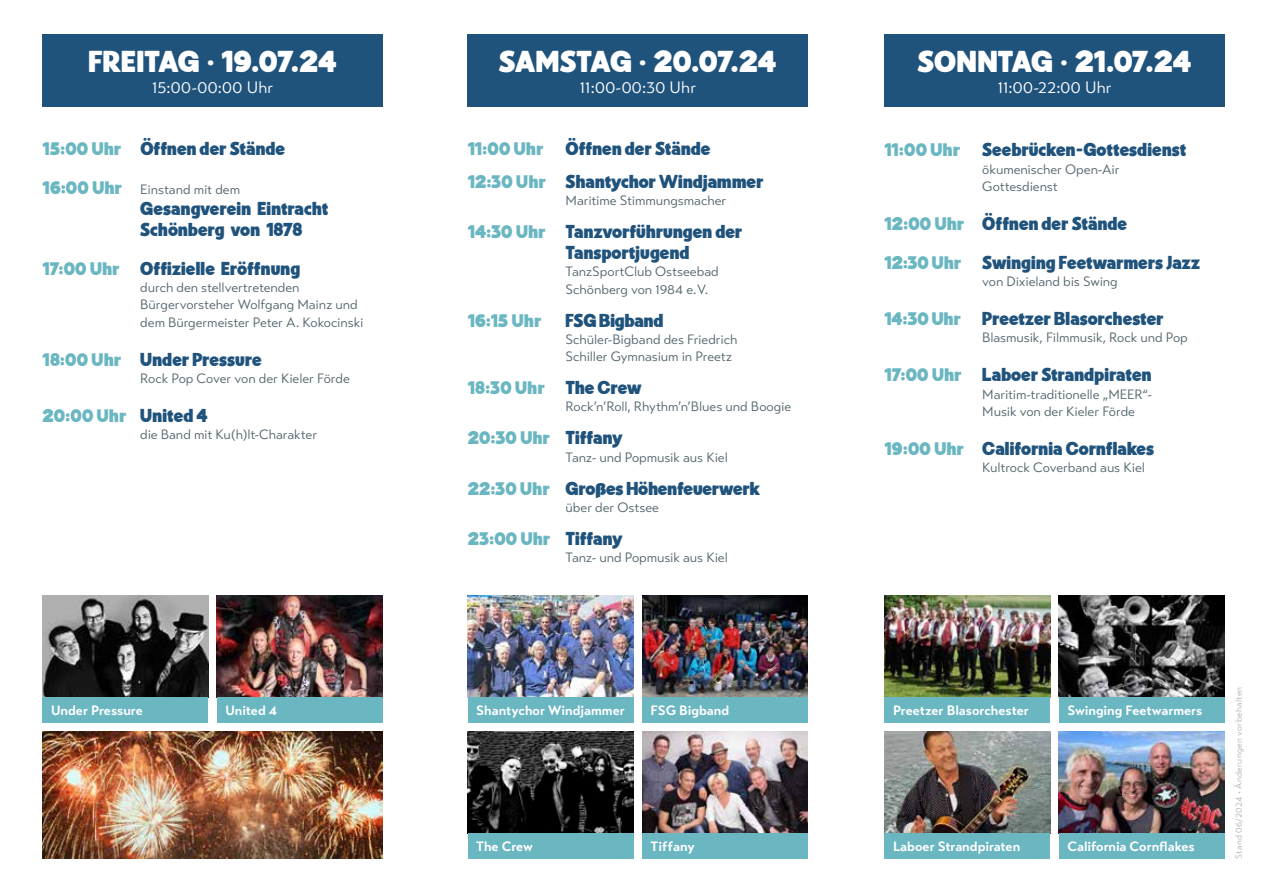
<style>
.page{position:relative;width:1263px;height:893px;background:#fff}
.page>*{position:absolute;margin:0;border:0;box-sizing:border-box;transform-origin:0 0}
.t1{font:29.1px "Kilimanjaro Sans Round 4";color:#fff}
.t2{font:18px/21px "Kilimanjaro Sans Round 1";letter-spacing:.005em;color:#20537c}
.t3{font:18px "Kilimanjaro Sans Round 4";letter-spacing:-.005em;color:#20537c}
.t4{font:17.4px "Kilimanjaro Sans Round 4";letter-spacing:.025em;color:#6ab6c1}
.t5{font:16.5px "Transat Text Standard";letter-spacing:.01em;color:#fff}
.t6{font:13.5px/17.2px "Transat Text Standard";letter-spacing:-.005em;color:#52646d}
.t7{font:700 13.5px "Transat Text";letter-spacing:-.005em;color:#fff}
.t8{font:9px "Transat Text Standard";letter-spacing:.03em;color:#b3b2b2}
.s1{font-family:"Kilimanjaro Sans Round 4";font-size:17.4px;color:#6ab6c1}
.s2{font-family:"Kilimanjaro Sans Round 1";font-size:18px;color:#20537c}
.s3{font-size:17.4px;color:#6ab6c1}
.s4{font-family:"Interstate";font-weight:900;font-size:16.5px}
</style>
<div class="page">
<img style="left:43px;top:731px;width:340px;height:128px">
<img style="left:468px;top:731px;width:166px;height:102px">
<img style="left:43px;top:595px;width:165px;height:102px">
<img style="left:884px;top:731px;width:166px;height:102px">
<img style="left:468px;top:595px;width:166px;height:102px">
<img style="left:1059px;top:595px;width:166px;height:102px">
<img style="left:642px;top:731px;width:166px;height:102px">
<img style="left:217px;top:595px;width:166px;height:102px">
<img style="left:1059px;top:731px;width:166px;height:102px">
<img style="left:642px;top:595px;width:166px;height:102px">
<img style="left:884px;top:595px;width:166px;height:102px">
<div style="left:1059px;top:697px;width:166px;height:26px;background:#6ab6c1"></div>
<div style="left:468px;top:697px;width:166px;height:26px;background:#6ab6c1"></div>
<div style="left:468px;top:833px;width:166px;height:26px;background:#6ab6c1"></div>
<div style="left:43px;top:697px;width:165px;height:26px;background:#6ab6c1"></div>
<div style="left:642px;top:833px;width:166px;height:26px;background:#6ab6c1"></div>
<div style="left:217px;top:697px;width:166px;height:26px;background:#6ab6c1"></div>
<div style="left:642px;top:697px;width:166px;height:26px;background:#6ab6c1"></div>
<div style="left:884px;top:833px;width:166px;height:26px;background:#6ab6c1"></div>
<div style="left:1059px;top:833px;width:166px;height:26px;background:#6ab6c1"></div>
<div style="left:884px;top:697px;width:166px;height:26px;background:#6ab6c1"></div>
<div style="left:884px;top:34px;width:341px;height:72px;background:#20537c"></div>
<div style="left:468px;top:34px;width:340px;height:72px;background:#20537c"></div>
<div style="left:43px;top:34px;width:340px;height:72px;background:#20537c"></div>
<h1 class="t1" style="left:88px;top:42px;width:250px">FREITAG · 19.07.24</h1>
<h1 class="t1" style="left:499px;top:42px;width:279px">SAMSTAG · 20.07.24</h1>
<h1 class="t1" style="left:917px;top:42px;width:276px">SONNTAG · 21.07.24</h1>
<p class="t5" style="left:152px;top:78px;width:123px">15:00-00:00 Uhr</p>
<p class="t5" style="left:579px;top:78px;width:118px">11:00-00:30 Uhr</p>
<p class="t5" style="left:997px;top:78px;width:116px">11:00-22:00 Uhr</p>
<h2 class="t2" style="left:43px;top:137px;width:244px"><span class="s1">15:00 Uhr</span> Öffnen der Stände</h2>
<p class="t6" style="left:43px;top:181px;width:199px"><span class="s1">16:00 Uhr</span> Einstand mit dem</p>
<h2 class="t2" style="left:140px;top:197px;width:189px">Gesangverein Eintracht<br>Schönberg von 1878</h2>
<h2 class="t2" style="left:43px;top:257px;width:259px"><span class="s1">17:00 Uhr</span> Offizielle Eröffnung</h2>
<p class="t6" style="left:140px;top:279px;width:225px">durch den stellvertretenden<br>Bürgervorsteher Wolfgang Mainz und dem Bürgermeister Peter A. Kokocinski</p>
<h2 class="t2" style="left:43px;top:348px;width:221px"><span class="s1">18:00 Uhr</span> Under Pressure</h2>
<p class="t6" style="left:140px;top:370px;width:211px">Rock Pop Cover von der Kieler Förde</p>
<p class="t4" style="left:43px;top:404px;width:167px">20:00 Uhr <span class="s2">United 4</span></p>
<p class="t6" style="left:140px;top:426px;width:178px">die Band mit Ku(h)lt-Charakter</p>
<h2 class="t2" style="left:468px;top:131px;width:297px;line-height:33px"><span class="s1">11:00 Uhr</span> Öffnen der Stände<br><span class="s1">12:30 Uhr</span> Shantychor Windjammer</h2>
<p class="t6" style="left:566px;top:192px;width:162px">Maritime Stimmungsmacher</p>
<h2 class="t2" style="left:566px;top:220px;width:178px;text-indent:-98px"><span class="s1">14:30 Uhr</span> Tanzvorführungen der<br>Tansportjugend</h2>
<p class="t6" style="left:566px;top:263px;width:155px">TanzSportClub Ostseebad<br>Schönberg von 1984 e. V.</p>
<p class="t4" style="left:468px;top:309px;width:75px">16:15 Uhr</p>
<h2 class="t3" style="left:566px;top:308px;width:99px">FSG Bigband</h2>
<p class="t6" style="left:566px;top:331px;width:173px">Schüler-Bigband des Friedrich<br>Schiller Gymnasium in Preetz</p>
<p class="t4" style="left:468px;top:376px;width:176px">18:30 Uhr <span class="s2">The Crew</span></p>
<p class="t6" style="left:566px;top:398px;width:227px">Rock’n’Roll, Rhythm’n’Blues und Boogie</p>
<p class="t4" style="left:468px;top:426px;width:156px">20:30 Uhr <span class="s2">Tiffany</span></p>
<p class="t6" style="left:566px;top:448px;width:164px">Tanz- und Popmusik aus Kiel</p>
<h2 class="t3" style="left:468px;top:476px;width:293px"><span class="s3">22:30 Uhr</span> Gro<span class="s4">ß</span>es Höhenfeuerwerk</h2>
<p class="t6" style="left:566px;top:499px;width:95px">über der Ostsee</p>
<p class="t4" style="left:468px;top:527px;width:156px">23:00 Uhr <span class="s2">Tiffany</span></p>
<p class="t6" style="left:566px;top:549px;width:164px">Tanz- und Popmusik aus Kiel</p>
<h2 class="t2" style="left:884px;top:139px;width:303px"><span class="s1">11:00 Uhr</span> Seebrücken-Gottesdienst</h2>
<p class="t6" style="left:982px;top:161px;width:139px">ökumenischer Open-Air<br>Gottesdienst</p>
<h2 class="t2" style="left:884px;top:203px;width:317px;line-height:39px"><span class="s1">12:00 Uhr</span> Öffnen der Stände<br><span class="s1">12:30 Uhr</span> Swinging Feetwarmers Jazz</h2>
<p class="t6" style="left:982px;top:273px;width:137px">von Dixieland bis Swing</p>
<h2 class="t2" style="left:884px;top:308px;width:281px"><span class="s1">14:30 Uhr</span> Preetzer Blasorchester</h2>
<p class="t6" style="left:982px;top:329px;width:207px">Blasmusik, Filmmusik, Rock und Pop</p>
<h2 class="t2" style="left:884px;top:364px;width:268px"><span class="s1">17:00 Uhr</span> Laboer Strandpiraten</h2>
<p class="t6" style="left:982px;top:386px;width:171px">Maritim-traditionelle „MEER“-<br>Musik von der Kieler Förde</p>
<h2 class="t2" style="left:884px;top:437px;width:271px"><span class="s1">19:00 Uhr</span> California Cornflakes</h2>
<p class="t6" style="left:982px;top:459px;width:164px">Kultrock Coverband aus Kiel</p>
<p class="t7" style="left:51px;top:702px;width:93px">Under Pressure</p>
<p class="t7" style="left:893px;top:702px;width:137px">Preetzer Blasorchester</p>
<p class="t7" style="left:225px;top:702px;width:54px">United 4</p>
<p class="t7" style="left:651px;top:702px;width:80px">FSG Bigband</p>
<p class="t7" style="left:476px;top:702px;width:150px">Shantychor Windjammer</p>
<p class="t7" style="left:1067px;top:702px;width:137px">Swinging Feetwarmers</p>
<p class="t7" style="left:476px;top:838px;width:58px">The Crew</p>
<p class="t7" style="left:651px;top:838px;width:46px">Tiffany</p>
<p class="t7" style="left:893px;top:838px;width:129px">Laboer Strandpiraten</p>
<p class="t7" style="left:1067px;top:838px;width:129px">California Cornflakes</p>
<p class="t8" style="left:1233px;top:859px;width:174px;rotate:-90deg">Stand 06/2024 • Änderungen vorbehalten</p>
</div>
